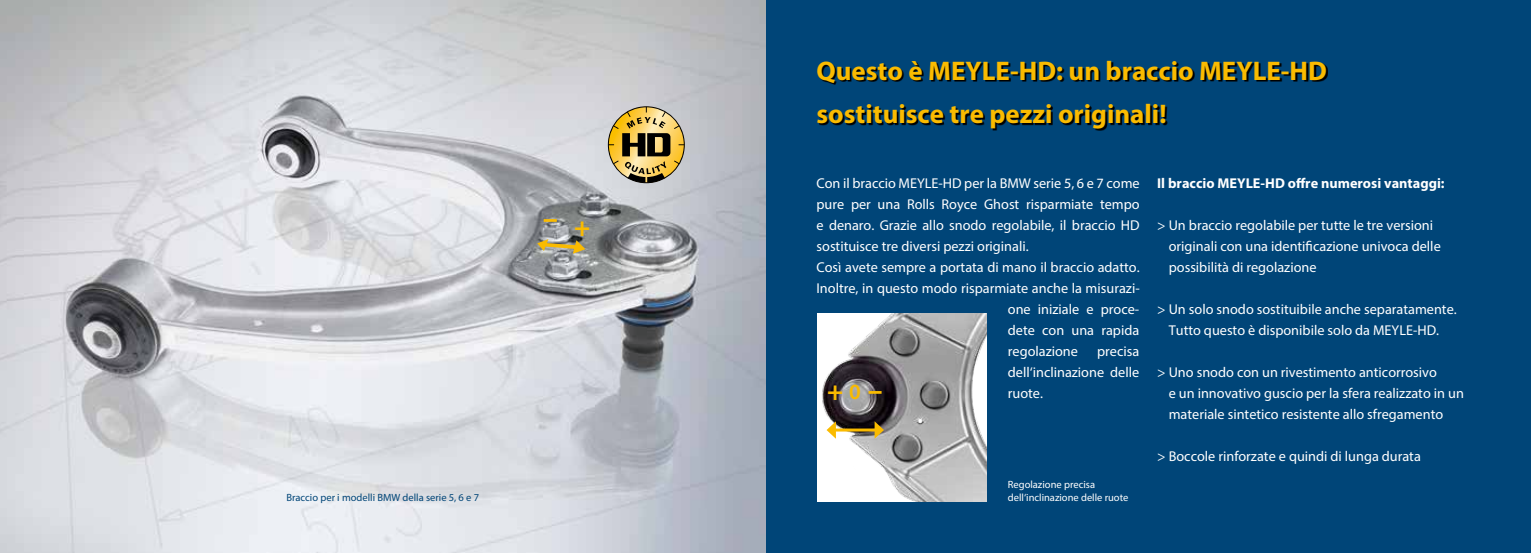
<style>
.page{position:relative;width:1531px;height:553px;background:#004578}
.page>*{position:absolute;margin:0;border:0;box-sizing:border-box;transform-origin:0 0}
.t1{font:700 27.15px "Myriad Pro";color:#fabb00}
.t2{font:700 27px/43.5px "Myriad Pro";color:#fabb00}
.t3{font:14.25px/21px "Myriad Pro";color:#fff}
.t4{font:700 14.25px "Myriad Pro";color:#fff}
.t5{font:10.5px/13.5px "Myriad Pro";color:#fff}
.t6{font:10.5px "Myriad Pro";color:#004578}
.s1{font-weight:600;font-size:21.75px}
</style>
<div class="page">
<svg style="left:819px;top:62px;width:509px;height:68px"></svg>
<img style="left:0;top:0;width:765px;height:553px">
<img style="left:817px;top:314px;width:170px;height:188px">
<hr style="left:833px;top:428px;width:44px;height:3px;background:#fabb00">
<svg style="left:826px;top:421px;width:10px;height:18px"></svg>
<svg style="left:874px;top:421px;width:10px;height:18px"></svg>
<svg style="left:868px;top:391px;width:13px;height:3px"></svg>
<svg style="left:608px;top:106px;width:77px;height:77px;background:#b39d62"></svg>
<svg style="left:537px;top:239px;width:48px;height:15px"></svg>
<svg style="left:544px;top:219px;width:13px;height:3px"></svg>
<h1 class="t1" style="left:574px;top:209px;width:18px">+</h1>
<p class="t6" style="left:286px;top:491px;width:194px">Braccio per i modelli BMW della serie 5, 6 e 7</p>
<h2 class="t2" style="left:816px;top:48px;width:512px">Questo è MEYLE-HD: un braccio MEYLE-HD sostituisce tre pezzi originali!</h2>
<p class="t3" style="left:816px;top:172px;width:325px">Con il braccio MEYLE-HD per la BMW serie 5, 6 e 7 come pure per una Rolls Royce Ghost risparmiate tempo e denaro. Grazie allo snodo regolabile, il braccio HD sostituisce tre diversi pezzi originali.<br>Così avete sempre a portata di mano il braccio adatto.<br>Inoltre, in questo modo risparmiate anche la misurazi-</p>
<h1 class="t1" style="left:827px;top:373px;width:35px">+ <span class="s1">0</span></h1>
<p class="t3" style="left:1008px;top:298px;width:133px;text-align:justify">one iniziale e proce&shy;dete con una rapida regolazione</p>
<p class="t3" style="left:1008px;top:340px;width:133px;text-align:justify;text-indent:89px">precisa dell‘inclinazione delle ruote.</p>
<p class="t5" style="left:1008px;top:477px;width:122px">Regolazione precisa dell‘inclinazione delle ruote</p>
<p class="t4" style="left:1157px;top:173px;width:289px">Il braccio MEYLE-HD offre numerosi vantaggi:</p>
<p class="t3" style="left:1169px;top:214px;width:273px;text-indent:-12px">&gt; Un braccio regolabile per tutte le tre versioni originali con una identificazione univoca delle possibilità di regolazione</p>
<p class="t3" style="left:1157px;top:298px;width:301px;text-align:center">&gt; Un solo snodo sostituibile anche separatamente.<br>Tutto questo è disponibile solo da MEYLE-HD.</p>
<p class="t3" style="left:1169px;top:361px;width:297px;text-indent:-12px">&gt; Uno snodo con un rivestimento anticorrosivo<br>e un innovativo guscio per la sfera realizzato in un materiale sintetico resistente allo sfregamento</p>
<p class="t3" style="left:1157px;top:445px;width:265px">&gt; Boccole rinforzate e quindi di lunga durata</p>
</div>
